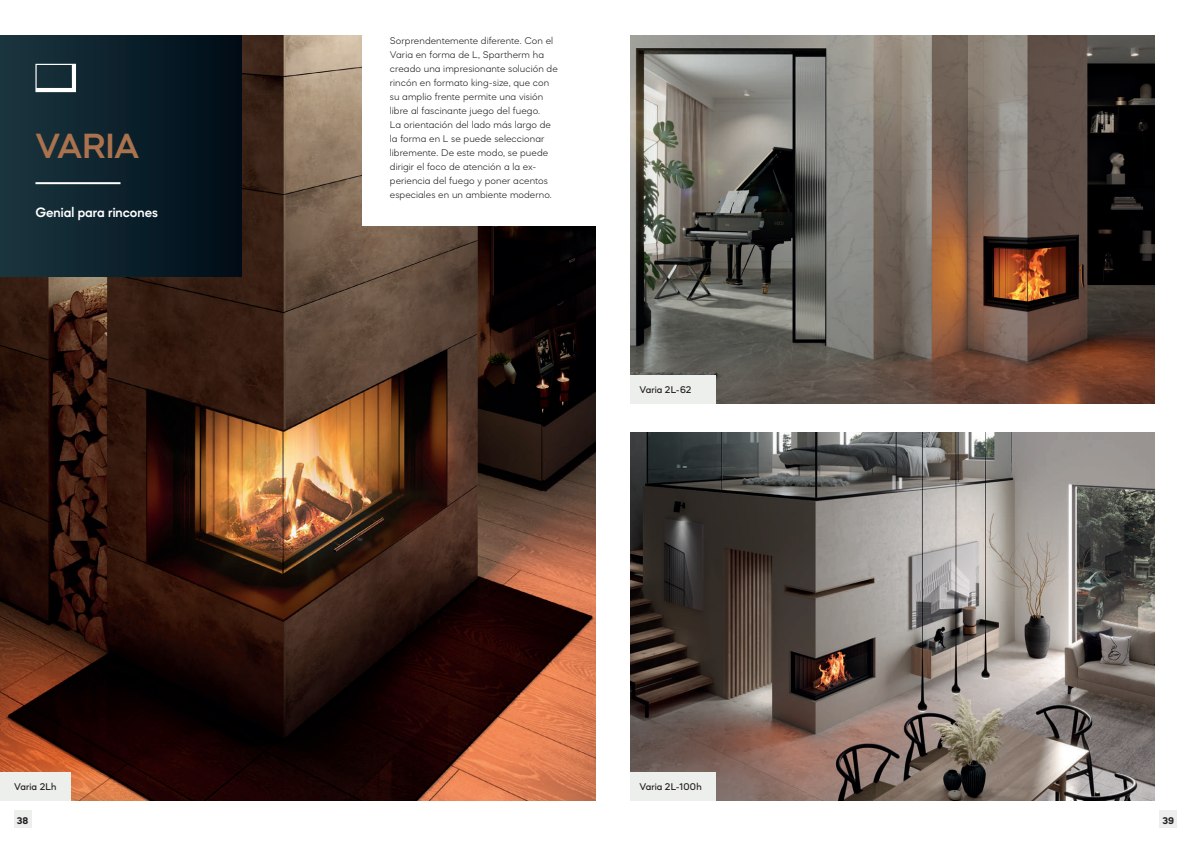
<style>
.page{position:relative;width:1191px;height:842px;background:#fff}
.page>*{position:absolute;margin:0;border:0;box-sizing:border-box;transform-origin:0 0}
.t1{font:600 36px "Mazzard M";letter-spacing:-.005em;color:#ab724e}
.t2{font:600 14px "Mazzard M";color:#fff}
.t3{font:300 10px/14px "Mazzard M";letter-spacing:.005em;color:#231f20}
.t4{font:500 10px "Mazzard M";letter-spacing:.01em;color:#231f20}
.t5{font:700 10px "Mazzard M";color:#231f20}
</style>
<div class="page">
<img style="left:0;top:35px;width:595px;height:766px">
<img style="left:631px;top:432px;width:524px;height:369px">
<img style="left:631px;top:35px;width:524px;height:369px">
<div style="left:631px;top:376px;width:85px;height:28px;background:#edefed"></div>
<div style="left:0;top:772px;width:71px;height:29px;background:#edefed"></div>
<div style="left:631px;top:772px;width:85px;height:29px;background:#edefed"></div>
<div style="left:0;top:35px;width:241px;height:241px;background:linear-gradient(to right,#1a363f,#000c17)"></div>
<hr style="left:35px;top:182px;width:85px;height:2px;background:#fff">
<svg style="left:35px;top:64px;width:41px;height:28px"></svg>
<div style="left:361px;top:35px;width:234px;height:191px;background:#fff"></div>
<div style="left:14px;top:811px;width:17px;height:17px;background:#edefed"></div>
<div style="left:1159px;top:811px;width:17px;height:17px;background:#edefed"></div>
<h1 class="t1" style="left:35px;top:124px;width:106px">VARIA</h1>
<h2 class="t2" style="left:35px;top:204px;width:124px">Genial para rincones</h2>
<p class="t3" style="left:390px;top:33px;width:169px">Sorprendentemente diferente. Con el Varia en forma de L, Spartherm ha creado una impresionante solución de rincón en formato king-size, que con su amplio frente permite una visión libre al fascinante juego del fuego.<br>La orientación del lado más largo de la forma en L se puede seleccionar libremente. De este modo, se puede dirigir el foco de atención a la ex&shy;periencia del fuego y poner acentos especiales en un ambiente moderno.</p>
<p class="t4" style="left:639px;top:383px;width:54px">Varia 2L-62</p>
<p class="t4" style="left:14px;top:780px;width:44px">Varia 2Lh</p>
<p class="t4" style="left:639px;top:780px;width:64px">Varia 2L-100h</p>
<p class="t5" style="left:17px;top:814px;width:13px">38</p>
<p class="t5" style="left:1162px;top:814px;width:13px">39</p>
</div>
